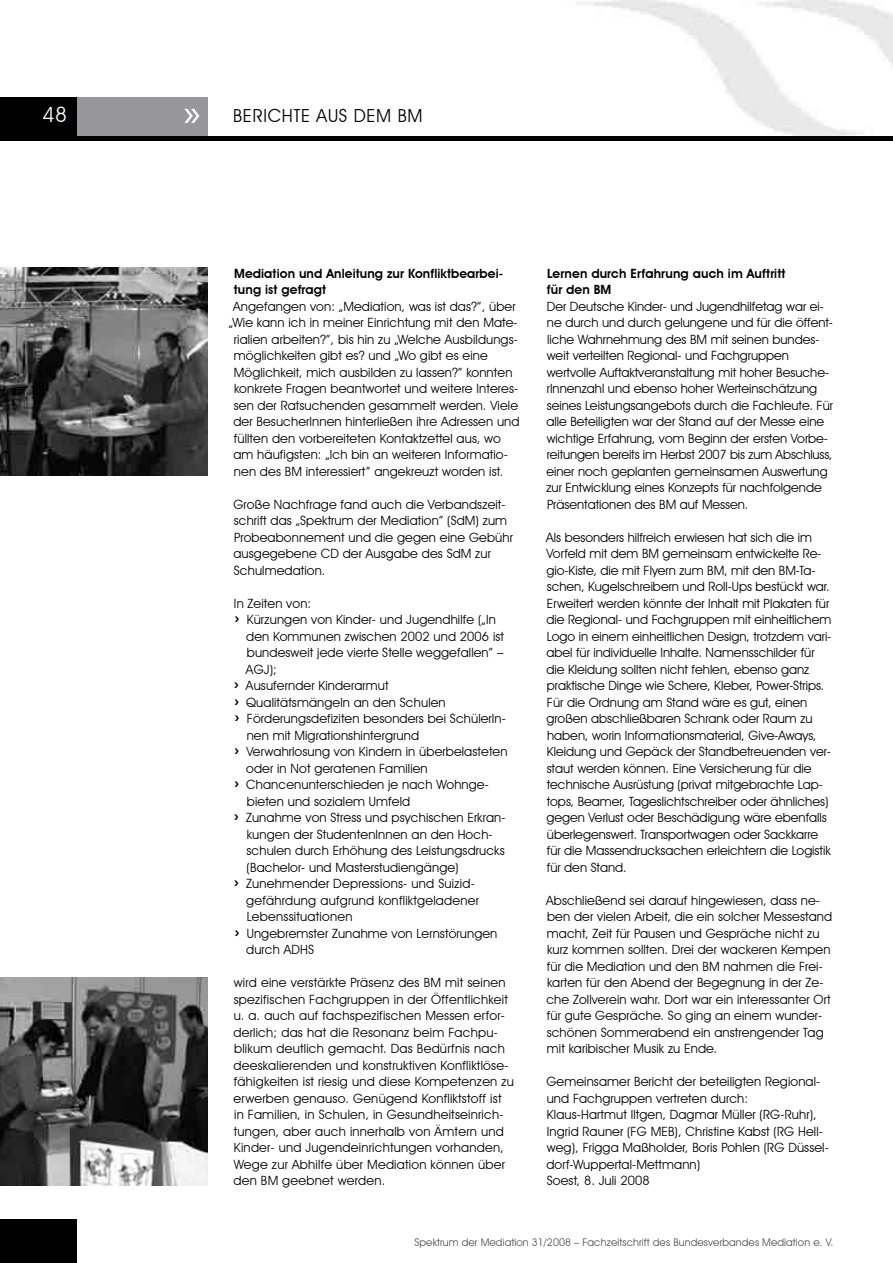
<style>
.page{position:relative;width:893px;height:1263px;background:#fff}
.page>*{position:absolute;margin:0;border:0;box-sizing:border-box;transform-origin:0 0}
.t1{font:21px "Avant Garde IT Cby BT";color:#fff}
.t2{font:18px "Avant Garde IT Cby BT";letter-spacing:.04em;color:#000}
.t3{font:600 18px/16.5px "Avant Garde IT Cby BT";color:#000;text-align:justify}
.t4{font:12.75px/16.5px "Avant Garde IT Cby BT";letter-spacing:.01em;color:#000}
.t5{font:600 12.75px/16.5px "Avant Garde IT Cby BT";letter-spacing:.01em;color:#000}
.t6{font:10.5px "Avant Garde IT Cby BT";letter-spacing:.01em;color:#504f53}
</style>
<div class="page">
<div style="left:0;top:1219px;width:77px;height:44px;background:#000"></div>
<div style="left:0;top:98px;width:77px;height:38px;background:#000"></div>
<div style="left:77px;top:98px;width:130px;height:38px;background:#97979b"></div>
<hr style="left:0;top:136px;width:893px;height:4px;background:#000">
<svg style="left:184px;top:109px;width:15px;height:14px"></svg>
<img style="left:0;top:268px;width:207px;height:208px">
<img style="left:0;top:977px;width:207px;height:208px">
<h1 class="t1" style="left:42px;top:102px;width:26px">48</h1>
<h2 class="t2" style="left:233px;top:104px;width:191px">Berichte aus dem BM</h2>
<p class="t5" style="left:234px;top:265px;width:271px">Mediation und Anleitung zur Konfliktbearbei&shy;tung ist gefragt</p>
<p class="t4" style="left:233px;top:298px;width:284px">Angefangen von: „Mediation, was ist das?”, über</p>
<p class="t4" style="left:229px;top:314px;width:290px">„Wie kann ich in meiner Einrichtung mit den Mate-</p>
<p class="t4" style="left:234px;top:331px;width:286px">rialien arbeiten?”, bis hin zu „Welche Ausbildungs-</p>
<p class="t4" style="left:234px;top:347px;width:255px">möglichkeiten gibt es? und „Wo gibt es eine</p>
<p class="t4" style="left:234px;top:364px;width:280px">Möglichkeit, mich ausbilden zu lassen?” konnten</p>
<p class="t4" style="left:234px;top:380px;width:286px">konkrete Fragen beantwortet und weitere Interes-</p>
<p class="t4" style="left:234px;top:397px;width:286px">sen der Ratsuchenden gesammelt werden. Viele</p>
<p class="t4" style="left:233px;top:413px;width:288px">der BesucherInnen hinterließen ihre Adressen und</p>
<p class="t4" style="left:234px;top:430px;width:268px">füllten den vorbereiteten Kontaktzettel aus, wo</p>
<p class="t4" style="left:233px;top:446px;width:275px">am häufigsten: „Ich bin an weiteren Informatio-</p>
<p class="t4" style="left:234px;top:463px;width:271px">nen des BM interessiert” angekreuzt worden ist.</p>
<p class="t4" style="left:233px;top:496px;width:281px">Große Nachfrage fand auch die Verbandszeit&shy;schrift das „Spektrum der Mediation” (SdM) zum Probeabonnement und die gegen eine Gebühr ausgegebene CD der Ausgabe des SdM zur Schulmedation.</p>
<p class="t4" style="left:246px;top:595px;width:263px;text-indent:-12px">In Zeiten von:<br>Kürzungen von Kinder- und Jugendhilfe („In den Kommunen zwischen 2002 und 2006 ist bundesweit jede vierte Stelle weggefallen” – AGJ);<br>Ausufernder Kinderarmut<br>Qualitätsmängeln an den Schulen Förderungsdefiziten besonders bei SchülerIn&shy;nen mit Migrationshintergrund<br>Verwahrlosung von Kindern in überbelasteten oder in Not geratenen Familien Chancenunterschieden je nach Wohnge&shy;bieten und sozialem Umfeld<br>Zunahme von Stress und psychischen Erkran&shy;kungen der StudentenInnen an den Hoch&shy;schulen durch Erhöhung des Leistungsdrucks (Bachelor- und Masterstudiengänge)<br>Zunehmender Depressions- und Suizid&shy;gefährdung aufgrund konfliktgeladener Lebens-situationen<br>Ungebremster Zunahme von Lernstörungen durch ADHS</p>
<p class="t4" style="left:233px;top:974px;width:282px">wird eine verstärkte Präsenz des BM mit seinen spezifischen Fachgruppen in der Öffentlichkeit u. a. auch auf fachspezifischen Messen erfor&shy;derlich; das hat die Resonanz beim Fachpu&shy;blikum deutlich gemacht. Das Bedürfnis nach deeskalierenden und konstruktiven Konfliktlöse&shy;fähigkeiten ist riesig und diese Kompetenzen zu erwerben genauso. Genügend Konfliktstoff ist in Familien, in Schulen, in Gesundheitseinrich&shy;tungen, aber auch innerhalb von Ämtern und Kinder- und Jugendeinrichtungen vorhanden, Wege zur Abhilfe über Mediation können über den BM geebnet werden.</p>
<h2 class="t3" style="left:234px;top:609px;width:8px">›</h2>
<h2 class="t3" style="left:233px;top:675px;width:9px">› › ›</h2>
<h2 class="t3" style="left:233px;top:733px;width:8px;line-height:33px">› › ›</h2>
<h2 class="t3" style="left:233px;top:873px;width:8px">›</h2>
<h2 class="t3" style="left:234px;top:923px;width:8px">›</h2>
<p class="t5" style="left:547px;top:265px;width:240px">Lernen durch Erfahrung auch im Auftritt für den BM</p>
<p class="t4" style="left:546px;top:298px;width:288px">Der Deutsche Kinder- und Jugendhilfetag war ei&shy;ne durch und durch gelungene und für die öffent&shy;liche Wahrnehmung des BM mit seinen bundes&shy;weit verteilten Regional- und Fachgruppen wertvolle Auftaktveranstaltung mit hoher Besuche&shy;rInnenzahl und ebenso hoher Werteinschätzung seines Leistungsangebots durch die Fachleute. Für alle Beteiligten war der Stand auf der Messe eine wichtige Erfahrung, vom Beginn der ersten Vorbe&shy;reitungen bereits im Herbst 2007 bis zum Abschluss, einer noch geplanten gemeinsamen Auswertung zur Entwicklung eines Konzepts für nachfolgende Präsentationen des BM auf Messen.</p>
<p class="t4" style="left:546px;top:529px;width:287px">Als besonders hilfreich erwiesen hat sich die im Vorfeld mit dem BM gemeinsam entwickelte Re&shy;gio-Kiste, die mit Flyern zum BM, mit den BM-Ta&shy;schen, Kugelschreibern und Roll-Ups bestückt war.<br>Erweitert werden könnte der Inhalt mit Plakaten für die Regional- und Fachgruppen mit einheitlichem Logo in einem einheitlichen Design, trotzdem vari&shy;abel für individuelle Inhalte. Namensschilder für die Kleidung sollten nicht fehlen, ebenso ganz praktische Dinge wie Schere, Kleber, Power-Strips.<br>Für die Ordnung am Stand wäre es gut, einen großen abschließbaren Schrank oder Raum zu haben, worin Informationsmaterial, Give-Aways, Kleidung und Gepäck der Standbetreuenden ver&shy;staut werden können. Eine Versicherung für die technische Ausrüstung (privat mitgebrachte Lap&shy;tops, Beamer, Tageslichtschreiber oder ähnliches) gegen Verlust oder Beschädigung wäre ebenfalls überlegenswert. Transportwagen oder Sackkarre für die Massendrucksachen erleichtern die Logistik für den Stand.</p>
<p class="t4" style="left:546px;top:892px;width:288px">Abschließend sei darauf hingewiesen, dass ne&shy;ben der vielen Arbeit, die ein solcher Messestand macht, Zeit für Pausen und Gespräche nicht zu kurz kommen sollten. Drei der wackeren Kempen für die Mediation und den BM nahmen die Frei&shy;karten für den Abend der Begegnung in der Ze&shy;che Zollverein wahr. Dort war ein interessanter Ort für gute Gespräche. So ging an einem wunder&shy;schönen Sommerabend ein anstrengender Tag mit karibischer Musik zu Ende.</p>
<p class="t4" style="left:546px;top:1073px;width:284px">Gemeinsamer Bericht der beteiligten Regional&shy;und Fachgruppen vertreten durch:<br>Klaus-Hartmut Iltgen, Dagmar Müller (RG-Ruhr), Ingrid Rauner (FG MEB), Christine Kabst (RG Hell&shy;weg), Frigga Maßholder, Boris Pohlen (RG Düssel&shy;dorf-Wuppertal-Mettmann)<br>Soest, 8. Juli 2008</p>
<p class="t6" style="left:414px;top:1236px;width:420px">Spektrum der Mediation 31/2008 – Fachzeitschrift des Bundesverbandes Mediation e. V.</p>
</div>
